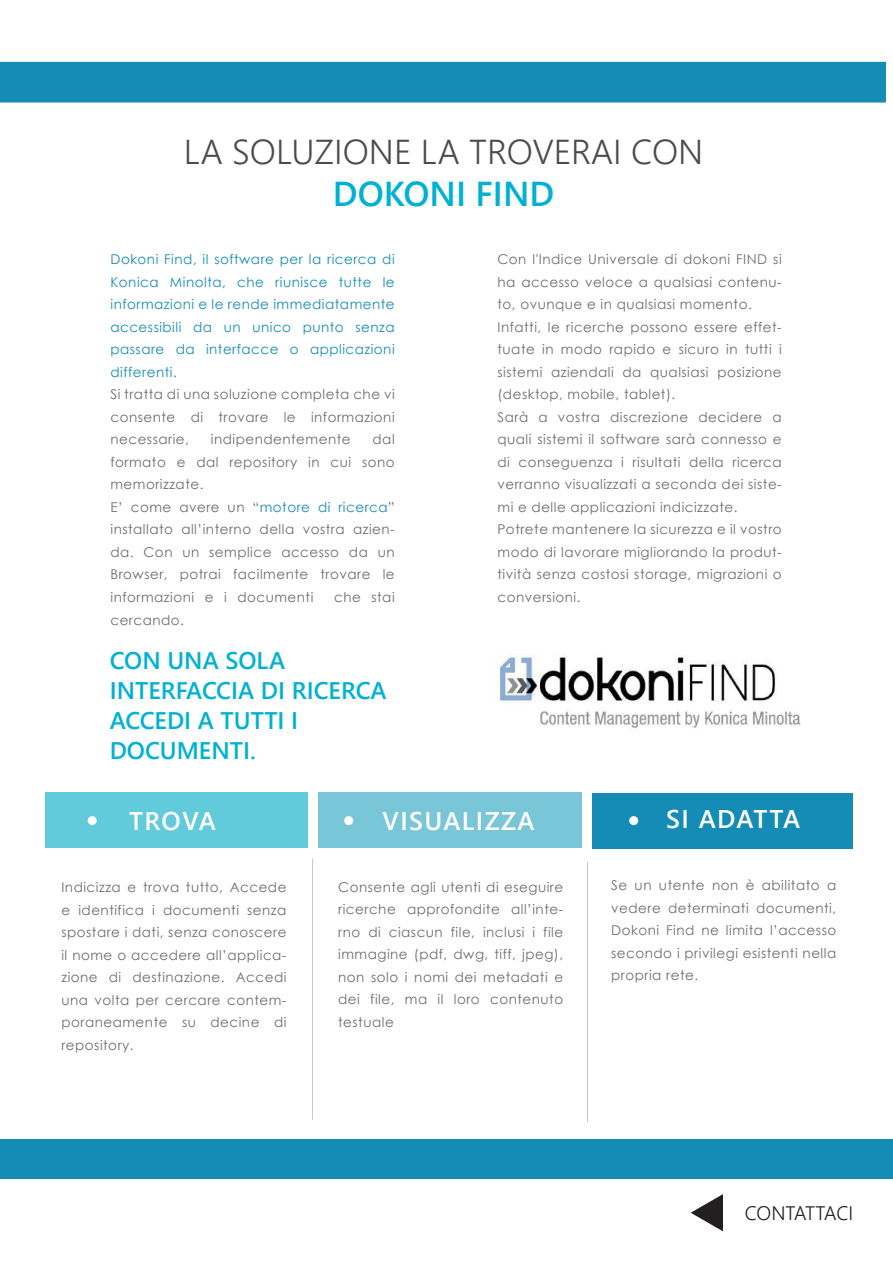
<style>
.page{position:relative;width:893px;height:1263px;background:#fff}
.page>*{position:absolute;margin:0;border:0;box-sizing:border-box;transform-origin:0 0}
.t1{font:300 34.5px "Segoe UI";color:rgb(35 31 32/.81)}
.t2{font:600 34.5px "Segoe UI";color:#00b1d4}
.t3{font:600 25.5px "Segoe UI";letter-spacing:.055em;color:#fff}
.t4{font:600 24px/30px "Segoe UI";color:#00b1d4}
.t5{font:300 19.5px "Segoe UI";letter-spacing:-.015em;color:#231f20}
.t6{font:13.5px/22.5px "Century Gothic";letter-spacing:.035em;color:#6c6d70;text-align:justify}
.t7{font:13.5px/22.5px "Century Gothic";letter-spacing:.035em;color:#158cb5;text-align:justify}
.s1{color:#158cb5}
</style>
<div class="page">
<div style="left:592px;top:793px;width:261px;height:55px;background:#158cb5"></div>
<div style="left:319px;top:792px;width:263px;height:56px;background:#79c6d8"></div>
<div style="left:46px;top:792px;width:262px;height:56px;background:#61cadb"></div>
<div style="left:0;top:63px;width:885px;height:39px;background:#158cb5"></div>
<div style="left:0;top:62px;width:886px;height:41px;border:2px solid #158cb5"></div>
<div style="left:0;top:1139px;width:893px;height:39px;background:#158cb5"></div>
<svg style="left:691px;top:1194px;width:32px;height:37px"></svg>
<img style="left:495px;top:654px;width:306px;height:75px">
<div style="left:88px;top:816px;width:9px;height:9px;background:#fff;border-radius:50%"></div>
<div style="left:344px;top:816px;width:9px;height:9px;background:#fff;border-radius:50%"></div>
<div style="left:629px;top:816px;width:9px;height:9px;background:#fff;border-radius:50%"></div>
<h1 class="t1" style="left:184px;top:120px;width:521px">LA SOLUZIONE LA TROVERAI CON</h1>
<h1 class="t2" style="left:333px;top:162px;width:223px">DOKONI FIND</h1>
<p class="t7" style="left:110px;top:248px;width:286px">Dokoni Find, il software per la ricerca di Konica Minolta, che riunisce tutte le informazioni e le rende immediatamente accessibili da un unico punto senza passare da interfacce o applicazioni differenti.</p>
<p class="t6" style="left:110px;top:383px;width:286px">Si tratta di una soluzione completa che vi consente di trovare le informazioni necessarie,</p>
<p class="t6" style="left:211px;top:428px;width:141px">indipendentemente</p>
<p class="t6" style="left:110px;top:428px;width:286px;text-align:left;text-indent:262px">dal formato e dal repository in cui sono memorizzate.<br>E’ come avere un “<span class="s1">motore di ricerca</span>” installato all’interno della vostra azien&shy;da. Con un semplice accesso da un<br>Browser, potrai facilmente trovare le informazioni e i documenti</p>
<p class="t6" style="left:334px;top:586px;width:62px">che stai</p>
<p class="t6" style="left:110px;top:608px;width:75px">cercando.</p>
<h3 class="t4" style="left:110px;top:644px;width:278px">CON UNA SOLA<br>INTERFACCIA DI RICERCA<br>ACCEDI A TUTTI I<br>DOCUMENTI.</h3>
<p class="t6" style="left:497px;top:248px;width:286px;text-align:left">Con l'Indice Universale di dokoni FIND si ha accesso veloce a qualsiasi contenu&shy;to, ovunque e in qualsiasi momento.<br>Infatti, le ricerche possono essere effet&shy;tuate in modo rapido e sicuro in tutti i sistemi aziendali da qualsiasi posizione (desktop, mobile, tablet).<br>Sarà a vostra discrezione decidere a quali sistemi il software sarà connesso e di conseguenza i risultati della ricerca verranno visualizzati a seconda dei siste&shy;mi e delle applicazioni indicizzate.<br>Potrete mantenere la sicurezza e il vostro modo di lavorare migliorando la produt&shy;tività senza costosi storage, migrazioni o conversioni.</p>
<h2 class="t3" style="left:129px;top:796px;width:88px">TROVA</h2>
<h2 class="t3" style="left:383px;top:796px;width:153px">VISUALIZZA</h2>
<h2 class="t3" style="left:666px;top:795px;width:135px">SI ADATTA</h2>
<p class="t6" style="left:61px;top:876px;width:227px">Indicizza e trova tutto, Accede e identifica i documenti senza spostare i dati, senza conoscere il nome o accedere all’applica&shy;zione di destinazione. Accedi una volta per cercare contem&shy;poraneamente su decine di repository.</p>
<p class="t6" style="left:338px;top:875px;width:227px">Consente agli utenti di eseguire ricerche approfondite all’inte&shy;rno di ciascun file, inclusi i file immagine (pdf, dwg, tiff, jpeg), non solo i nomi dei metadati e dei file, ma il loro contenuto testuale</p>
<p class="t6" style="left:611px;top:874px;width:227px">Se un utente non è abilitato a vedere determinati documenti, Dokoni Find ne limita l’accesso secondo i privilegi esistenti nella propria rete.</p>
<h3 class="t5" style="left:745px;top:1194px;width:110px">CONTATTACI</h3>
</div>
